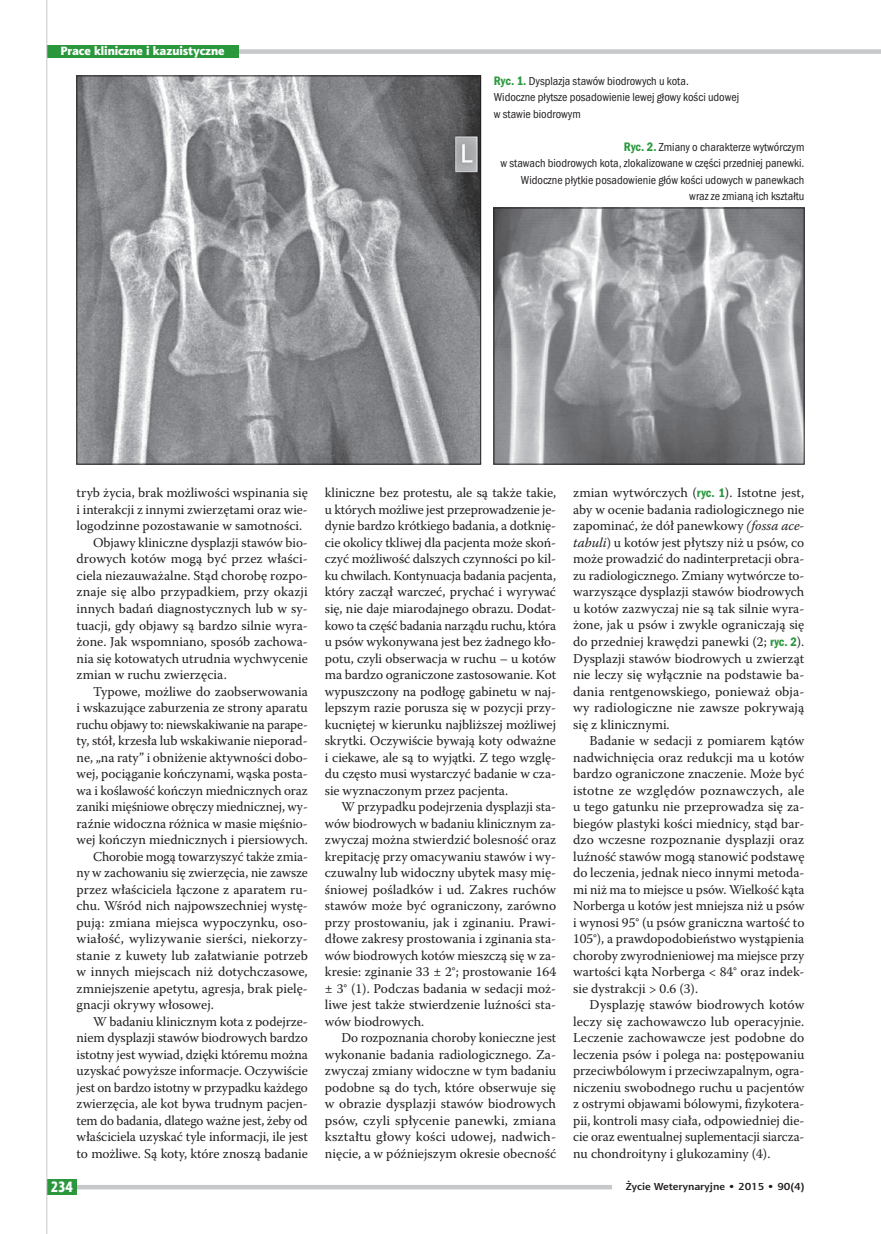
<style>
.page{position:relative;width:881px;height:1234px;background:#fff}
.page>*{position:absolute;margin:0;border:0;box-sizing:border-box;transform-origin:0 0}
.t1{font:15px "Aerton Cnd EFN Black";color:#fff}
.t2{font:13.5px/16.5px "Warnock Pro";color:#231f20;text-align:justify}
.t3{font:12px/16.5px "Franklin Got Itc TOT Boo Con";color:#231f20}
.t4{font:12px "Aerton EFN Black";color:#fff}
.t5{font:700 10.2px "Aerton EFN";color:#231f20;scale:1.11 1}
.s1{font-family:"Franklin Got Itc TOT Dem Con";font-size:12.75px;color:#2a973d}
.s2{font-style:italic}
</style>
<div class="page">
<img style="left:79px;top:78px;width:399px;height:384px">
<div style="left:77px;top:76px;width:403px;height:388px;border:1px solid #231f20"></div>
<img style="left:495px;top:210px;width:307px;height:252px">
<div style="left:493px;top:208px;width:311px;height:256px;border:1px solid #231f20"></div>
<div style="left:47px;top:49px;width:833px;height:5px;background:#c7c8ca"></div>
<div style="left:47px;top:45px;width:191px;height:13px;background:#2a973d"></div>
<div style="left:47px;top:1184px;width:565px;height:5px;background:#c7c8ca"></div>
<div style="left:47px;top:1178px;width:30px;height:15px;background:#2a973d"></div>
<hr style="left:46px;top:0;width:1px;height:1233px;background:#c7c8ca">
<p class="t4" style="left:60px;top:43px;width:166px">Prace kliniczne i kazuistyczne</p>
<p class="t3" style="left:493px;top:72px;width:247px"><span class="s1">Ryc. 1.</span> Dysplazja stawów biodrowych u kota.<br>Widoczne płytsze posadowienie lewej głowy kości udowej w stawie biodrowym</p>
<p class="t3" style="left:500px;top:138px;width:305px;text-align:right"><span class="s1">Ryc. 2.</span> Zmiany o charakterze wytwórczym<br>w stawach biodrowych kota, zlokalizowane w części przedniej panewki.<br>Widoczne płytkie posadowienie głów kości udowych w panewkach wraz ze zmianą ich kształtu</p>
<p class="t2" style="left:77px;top:484px;width:233px">tryb życia, brak możliwości wspinania się</p>
<p class="t2" style="left:77px;top:501px;width:233px">i interakcji z innymi zwierzętami oraz wie-</p>
<p class="t2" style="left:77px;top:517px;width:227px">logodzinne pozostawanie w samotności.</p>
<p class="t2" style="left:93px;top:534px;width:216px">Objawy kliniczne dysplazji stawów bio-</p>
<p class="t2" style="left:77px;top:550px;width:233px">drowych kotów mogą być przez właści-</p>
<p class="t2" style="left:77px;top:567px;width:233px">ciela niezauważalne. Stąd chorobę rozpo-</p>
<p class="t2" style="left:77px;top:583px;width:232px">znaje się albo przypadkiem, przy okazji</p>
<p class="t2" style="left:77px;top:600px;width:233px">innych badań diagnostycznych lub w sy-</p>
<p class="t2" style="left:77px;top:616px;width:232px">tuacji, gdy objawy są bardzo silnie wyra-</p>
<p class="t2" style="left:77px;top:633px;width:233px">żone. Jak wspomniano, sposób zachowa-</p>
<p class="t2" style="left:77px;top:649px;width:233px">nia się kotowatych utrudnia wychwycenie</p>
<p class="t2" style="left:77px;top:666px;width:152px">zmian w ruchu zwierzęcia.</p>
<p class="t2" style="left:93px;top:682px;width:216px">Typowe, możliwe do zaobserwowania</p>
<p class="t2" style="left:77px;top:699px;width:233px">i wskazujące zaburzenia ze strony aparatu</p>
<p class="t2" style="left:77px;top:715px;width:233px">ruchu objawy to: niewskakiwanie na parape-</p>
<p class="t2" style="left:77px;top:732px;width:233px">ty, stół, krzesła lub wskakiwanie nieporad-</p>
<p class="t2" style="left:77px;top:748px;width:233px">ne, „na raty” i obniżenie aktywności dobo-</p>
<p class="t2" style="left:77px;top:765px;width:233px">wej, pociąganie kończynami, wąska posta-</p>
<p class="t2" style="left:77px;top:781px;width:232px">wa i koślawość kończyn miednicznych oraz</p>
<p class="t2" style="left:77px;top:798px;width:233px">zaniki mięśniowe obręczy miednicznej, wy-</p>
<p class="t2" style="left:77px;top:814px;width:233px">raźnie widoczna różnica w masie mięśnio-</p>
<p class="t2" style="left:77px;top:831px;width:233px">wej kończyn miednicznych i piersiowych.</p>
<p class="t2" style="left:93px;top:847px;width:216px">Chorobie mogą towarzyszyć także zmia-</p>
<p class="t2" style="left:77px;top:864px;width:233px">ny w zachowaniu się zwierzęcia, nie zawsze</p>
<p class="t2" style="left:77px;top:880px;width:233px">przez właściciela łączone z aparatem ru-</p>
<p class="t2" style="left:77px;top:897px;width:233px">chu. Wśród nich najpowszechniej wystę-</p>
<p class="t2" style="left:77px;top:913px;width:233px">pują: zmiana miejsca wypoczynku, oso-</p>
<p class="t2" style="left:77px;top:930px;width:233px">wiałość, wylizywanie sierści, niekorzy-</p>
<p class="t2" style="left:77px;top:946px;width:233px">stanie z kuwety lub załatwianie potrzeb</p>
<p class="t2" style="left:77px;top:963px;width:232px">w innych miejscach niż dotychczasowe,</p>
<p class="t2" style="left:77px;top:979px;width:233px">zmniejszenie apetytu, agresja, brak pielę-</p>
<p class="t2" style="left:77px;top:996px;width:139px">gnacji okrywy włosowej.</p>
<p class="t2" style="left:93px;top:1012px;width:216px">W badaniu klinicznym kota z podejrze-</p>
<p class="t2" style="left:77px;top:1029px;width:233px">niem dysplazji stawów biodrowych bardzo</p>
<p class="t2" style="left:77px;top:1045px;width:233px">istotny jest wywiad, dzięki któremu można</p>
<p class="t2" style="left:77px;top:1062px;width:233px">uzyskać powyższe informacje. Oczywiście</p>
<p class="t2" style="left:77px;top:1078px;width:232px">jest on bardzo istotny w przypadku każdego</p>
<p class="t2" style="left:77px;top:1095px;width:233px">zwierzęcia, ale kot bywa trudnym pacjen-</p>
<p class="t2" style="left:77px;top:1111px;width:232px">tem do badania, dlatego ważne jest, żeby od</p>
<p class="t2" style="left:77px;top:1128px;width:233px">właściciela uzyskać tyle informacji, ile jest</p>
<p class="t2" style="left:77px;top:1144px;width:233px">to możliwe. Są koty, które znoszą badanie</p>
<p class="t2" style="left:325px;top:484px;width:233px">kliniczne bez protestu, ale są także takie, u których możliwe jest przeprowadzenie je&shy;dynie bardzo krótkiego badania, a dotknię&shy;cie okolicy tkliwej dla pacjenta może skoń&shy;czyć możliwość dalszych czynności po kil&shy;ku chwilach. Kontynuacja badania pacjenta, który zaczął warczeć, prychać i wyrywać się, nie daje miarodajnego obrazu. Dodat&shy;kowo ta część badania narządu ruchu, która u psów wykonywana jest bez żadnego kło&shy;potu, czyli obserwacja w ruchu – u kotów ma bardzo ograniczone zastosowanie. Kot wypuszczony na podłogę gabinetu w naj&shy;lepszym razie porusza się w pozycji przy&shy;kucniętej w kierunku najbliższej możliwej skrytki. Oczywiście bywają koty odważne i ciekawe, ale są to wyjątki. Z tego wzglę&shy;du często musi wystarczyć badanie w cza&shy;sie wyznaczonym przez pacjenta.</p>
<p class="t2" style="left:325px;top:798px;width:233px;text-indent:16px">W przypadku podejrzenia dysplazji sta&shy;wów biodrowych w badaniu klinicznym za&shy;zwyczaj można stwierdzić bolesność oraz krepitację przy omacywaniu stawów i wy&shy;czuwalny lub widoczny ubytek masy mię&shy;śniowej pośladków i ud. Zakres ruchów stawów może być ograniczony, zarówno przy prostowaniu, jak i zginaniu. Prawi&shy;dłowe zakresy prostowania i zginania sta&shy;wów biodrowych kotów mieszczą się w za&shy;kresie: zginanie 33 ± 2°; prostowanie 164 ± 3° (1). Podczas badania w sedacji moż&shy;liwe jest także stwierdzenie luźności sta&shy;wów biodrowych.</p>
<p class="t2" style="left:325px;top:1029px;width:233px;text-indent:16px">Do rozpoznania choroby konieczne jest wykonanie badania radiologicznego. Za&shy;zwyczaj zmiany widoczne w tym badaniu podobne są do tych, które obserwuje się w obrazie dysplazji stawów biodrowych psów, czyli spłycenie panewki, zmiana kształtu głowy kości udowej, nadwich&shy;nięcie, a w późniejszym okresie obecność</p>
<p class="t2" style="left:573px;top:484px;width:233px">zmian wytwórczych (<span class="s1">ryc. 1</span>). Istotne jest, aby w ocenie badania radiologicznego nie zapominać, że dół panewkowy <span class="s2">(fossa ace&shy;tabuli</span>) u kotów jest płytszy niż u psów, co może prowadzić do nadinterpretacji obra&shy;zu radiologicznego. Zmiany wytwórcze to&shy;warzyszące dysplazji stawów biodrowych u kotów zazwyczaj nie są tak silnie wyra&shy;żone, jak u psów i zwykle ograniczają się do przedniej krawędzi panewki (2; <span class="s1">ryc. 2</span>).<br>Dysplazji stawów biodrowych u zwierząt nie leczy się wyłącznie na podstawie ba&shy;dania rentgenowskiego, ponieważ obja&shy;wy radiologiczne nie zawsze pokrywają się z klinicznymi.</p>
<p class="t2" style="left:573px;top:732px;width:233px;text-indent:16px">Badanie w sedacji z pomiarem kątów nadwichnięcia oraz redukcji ma u kotów bardzo ograniczone znaczenie. Może być istotne ze względów poznawczych, ale u tego gatunku nie przeprowadza się za&shy;biegów plastyki kości miednicy, stąd bar&shy;dzo wczesne rozpoznanie dysplazji oraz luźność stawów mogą stanowić podstawę do leczenia, jednak nieco innymi metoda&shy;mi niż ma to miejsce u psów. Wielkość kąta Norberga u kotów jest mniejsza niż u psów i wynosi 95° (u psów graniczna wartość to 105°), a prawdopodobieństwo wystąpienia choroby zwyrodnieniowej ma miejsce przy wartości kąta Norberga &lt; 84° oraz indek&shy;sie dystrakcji &gt; 0.6 (3).</p>
<p class="t2" style="left:573px;top:996px;width:233px;text-indent:16px">Dysplazję stawów biodrowych kotów leczy się zachowawczo lub operacyjnie.<br>Leczenie zachowawcze jest podobne do leczenia psów i polega na: postępowaniu przeciwbólowym i przeciwzapalnym, ogra&shy;niczeniu swobodnego ruchu u pacjentów z ostrymi objawami bólowymi, fizykotera&shy;pii, kontroli masy ciała, odpowiedniej die&shy;cie oraz ewentualnej suplementacji siarcza&shy;nu chondroityny i glukozaminy (4).</p>
<p class="t1" style="left:51px;top:1177px;width:23px">234</p>
<p class="t5" style="left:625px;top:1180px;width:162px">Życie Weterynaryjne • 2015 • 90(4)</p>
</div>
